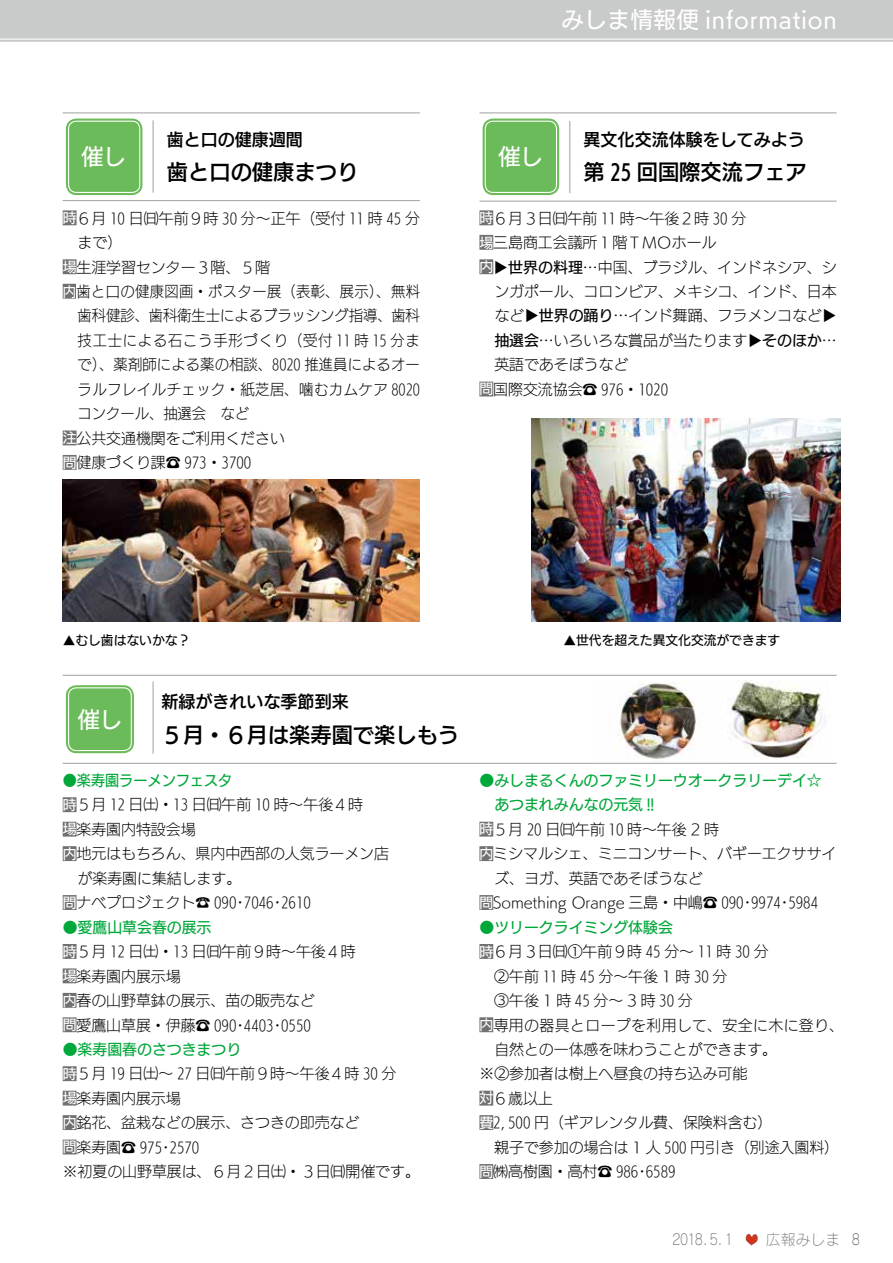
<style>
.page{position:relative;width:893px;height:1263px;background:#fff}
.page>*{position:absolute;margin:0;border:0;box-sizing:border-box;transform-origin:0 0}
.t1{font:22.35px "UD Kakugo Large Pro M";letter-spacing:.03em;color:#fff}
.t2{font:21.3px "UD Kakugo Large Pro DB";color:#000}
.t3{font:16.95px "UD Kakugo Large Pro DB";color:#000}
.t4{font:14.85px/24.5px "UD Kakugo Large Pro L";color:#000}
.t5{font:14.85px/24.5px "UD Kakugo Large Pro M";color:#00a73b}
.t6{font:14.85px "UD Kakugo Large Pro L";color:#000;scale:.96 1}
.t7{font:14.85px "UD Kakugo Large Pro L";letter-spacing:.03em;color:#000;scale:.96 1}
.t8{font:14.85px "UD Kakugo Large Pro L";letter-spacing:.04em;color:#000;scale:.96 1}
.t9{font:14.85px "UD Kakugo Large Pro L";letter-spacing:.055em;color:#000;scale:.96 1}
.t10{font:14.85px "UD Kakugo Large Pro L";letter-spacing:.025em;color:#000}
.t11{font:14.85px "UD Kakugo Large Pro L";letter-spacing:.25em;color:#000}
.t12{font:14.85px "Rodin Cattleya Pro L";color:#727171}
.t13{font:14.85px "UD Kakugo Large Pro M";color:#00a73b;scale:.95 1}
.t14{font:12.75px "UD Kakugo Large Pro M";color:#000}
.s1{font-family:"UD Kakugo Large Pro M";font-size:13.8px;color:#fff}
.s2{font-family:"UD Mincho Pro L"}
.s3{font-family:"UD Kakugo Large Pro M"}
.s4{color:#595757}
</style>
<div class="page">
<svg style="left:0;top:0;width:893px;height:42px;background:#cacbcb"></svg>
<hr style="left:63px;top:675px;width:774px;height:1px;background:#9fa0a0">
<hr style="left:63px;top:763px;width:774px;height:1px;background:#9fa0a0">
<hr style="left:153px;top:681px;width:1px;height:73px;background:#9fa0a0">
<div style="left:66px;top:685px;width:68px;height:68px;background:#6cbb5a;border-radius:11px"></div>
<div style="left:63px;top:682px;width:74px;height:74px;border:1px solid #fff;border-radius:13px"></div>
<div style="left:68px;top:687px;width:64px;height:64px;border:1px solid #fff;border-radius:8px"></div>
<div style="left:66px;top:119px;width:76px;height:76px;background:#6cbb5a;border-radius:11px"></div>
<div style="left:63px;top:115px;width:83px;height:83px;border:1px solid #fff;border-radius:13px"></div>
<div style="left:68px;top:121px;width:72px;height:72px;border:1px solid #fff;border-radius:8px"></div>
<hr style="left:63px;top:113px;width:357px;height:1px;background:#9fa0a0">
<hr style="left:63px;top:200px;width:357px;height:1px;background:#9fa0a0">
<hr style="left:153px;top:120px;width:1px;height:73px;background:#9fa0a0">
<div style="left:63px;top:210px;width:14px;height:15px;background:#727171"></div>
<div style="left:63px;top:259px;width:14px;height:15px;background:#727171"></div>
<div style="left:63px;top:284px;width:13px;height:15px;background:#727171"></div>
<div style="left:63px;top:430px;width:14px;height:15px;background:#727171"></div>
<div style="left:63px;top:455px;width:14px;height:15px;background:#727171"></div>
<img style="left:63px;top:479px;width:357px;height:142px">
<div style="left:483px;top:119px;width:76px;height:76px;background:#6cbb5a;border-radius:11px"></div>
<div style="left:479px;top:115px;width:83px;height:83px;border:1px solid #fff;border-radius:13px"></div>
<div style="left:485px;top:121px;width:72px;height:72px;border:1px solid #fff;border-radius:8px"></div>
<hr style="left:479px;top:113px;width:358px;height:1px;background:#9fa0a0">
<hr style="left:479px;top:201px;width:358px;height:1px;background:#9fa0a0">
<hr style="left:570px;top:121px;width:1px;height:72px;background:#9fa0a0">
<div style="left:479px;top:210px;width:14px;height:15px;background:#727171"></div>
<div style="left:479px;top:235px;width:14px;height:15px;background:#727171"></div>
<div style="left:479px;top:259px;width:14px;height:15px;background:#727171"></div>
<div style="left:479px;top:382px;width:14px;height:14px;background:#727171"></div>
<div style="left:63px;top:797px;width:14px;height:15px;background:#727171"></div>
<div style="left:63px;top:822px;width:14px;height:15px;background:#727171"></div>
<div style="left:63px;top:846px;width:14px;height:15px;background:#727171"></div>
<div style="left:63px;top:895px;width:14px;height:15px;background:#727171"></div>
<div style="left:63px;top:944px;width:14px;height:15px;background:#727171"></div>
<div style="left:63px;top:968px;width:14px;height:15px;background:#727171"></div>
<div style="left:63px;top:993px;width:14px;height:15px;background:#727171"></div>
<div style="left:63px;top:1017px;width:14px;height:15px;background:#727171"></div>
<div style="left:63px;top:1066px;width:14px;height:15px;background:#727171"></div>
<div style="left:63px;top:1091px;width:14px;height:14px;background:#727171"></div>
<div style="left:63px;top:1115px;width:14px;height:15px;background:#727171"></div>
<div style="left:63px;top:1139px;width:14px;height:15px;background:#727171"></div>
<div style="left:479px;top:822px;width:14px;height:15px;background:#727171"></div>
<div style="left:479px;top:846px;width:14px;height:15px;background:#727171"></div>
<div style="left:479px;top:895px;width:14px;height:15px;background:#727171"></div>
<div style="left:479px;top:944px;width:14px;height:15px;background:#727171"></div>
<div style="left:479px;top:1017px;width:14px;height:15px;background:#727171"></div>
<div style="left:479px;top:1091px;width:14px;height:14px;background:#727171"></div>
<div style="left:479px;top:1115px;width:14px;height:15px;background:#727171"></div>
<div style="left:479px;top:1164px;width:14px;height:15px;background:#727171"></div>
<img style="left:531px;top:418px;width:310px;height:203px">
<img style="left:727px;top:680px;width:99px;height:78px">
<img style="left:617px;top:681px;width:79px;height:79px">
<svg style="left:745px;top:1234px;width:4px;height:9px"></svg>
<h1 class="t1" style="left:81px;top:139px;width:46px">催し</h1>
<p class="t3" style="left:167px;top:126px;width:138px">歯と口の健康週間</p>
<h2 class="t2" style="left:167px;top:154px;width:193px">歯と口の健康まつり</h2>
<p class="t4" style="left:63px;top:205px;width:359px"><span class="s1">時</span>６月 10 日㈰午前９時 30 分～正午（受付 11 時 45 分</p>
<p class="t4" style="left:78px;top:230px;width:46px">まで）</p>
<p class="t4" style="left:63px;top:254px;width:209px"><span class="s1">場</span>生涯学習センター３階、５階</p>
<p class="t7" style="left:63px;top:280px;width:374px"><span class="s1">内</span>歯と口の健康図画・ポスター展（表彰、展示）、無料</p>
<p class="t6" style="left:78px;top:304px;width:358px">歯科健診、歯科衛生士によるブラッシング指導、歯科</p>
<p class="t9" style="left:78px;top:328px;width:358px">技工士による石こう手形づくり（受付 11 時 15 分ま</p>
<p class="t6" style="left:78px;top:353px;width:358px">で）、薬剤師による薬の相談、8020 推進員によるオー</p>
<p class="t8" style="left:78px;top:377px;width:358px">ラルフレイルチェック・紙芝居、噛むカムケア 8020</p>
<p class="t6" style="left:78px;top:402px;width:180px">コンクール、抽選会　など</p>
<p class="t4" style="left:63px;top:425px;width:224px"><span class="s1">注</span>公共交通機関をご利用ください</p>
<p class="t4" style="left:63px;top:450px;width:190px"><span class="s1">問</span>健康づくり課<span class="s2">☎</span> 973・3700</p>
<h1 class="t1" style="left:561px;top:2px;width:277px">みしま情報便 information</h1>
<h1 class="t1" style="left:498px;top:139px;width:46px">催し</h1>
<p class="t3" style="left:584px;top:126px;width:223px">異文化交流体験をしてみよう</p>
<h2 class="t2" style="left:584px;top:154px;width:225px">第 25 回国際交流フェア</h2>
<p class="t4" style="left:479px;top:205px;width:268px"><span class="s1">時</span>６月３日㈰午前 11 時～午後２時 30 分</p>
<p class="t4" style="left:479px;top:230px;width:239px"><span class="s1">場</span>三島商工会議所１階ＴＭＯホール</p>
<p class="t4" style="left:479px;top:254px;width:359px"><span class="s1">内</span>▶<span class="s3">世界の料理</span>…中国、ブラジル、インドネシア、シ</p>
<p class="t4" style="left:494px;top:279px;width:344px">ンガポール、コロンビア、メキシコ、インド、日本</p>
<p class="t4" style="left:494px;top:303px;width:344px">など▶<span class="s3">世界の踊り</span>…インド舞踊、フラメンコなど▶</p>
<p class="t4" style="left:494px;top:328px;width:344px"><span class="s3">抽選会</span>…いろいろな賞品が当たります▶<span class="s3">そのほか</span>…</p>
<p class="t4" style="left:494px;top:352px;width:135px">英語であそぼうなど</p>
<p class="t4" style="left:479px;top:376px;width:190px"><span class="s1">問</span>国際交流協会<span class="s2">☎</span> 976・1020</p>
<p class="t14" style="left:63px;top:630px;width:129px">▲むし歯はないかな？</p>
<p class="t14" style="left:563px;top:630px;width:218px">▲世代を超えた異文化交流ができます</p>
<h1 class="t1" style="left:78px;top:701px;width:46px">催し</h1>
<p class="t3" style="left:162px;top:687px;width:189px">新緑がきれいな季節到来</p>
<h2 class="t2" style="left:162px;top:718px;width:299px">５月・６月は楽寿園で楽しもう</h2>
<p class="t13" style="left:63px;top:768px;width:180px">●楽寿園ラーメンフェスタ</p>
<p class="t4" style="left:63px;top:792px;width:328px"><span class="s1">時</span>５月１２ 日㈯・13 日㈰午前 10 時～午後４時<br><span class="s1">場</span>楽寿園内特設会場<br><span class="s1">内</span>地元はもちろん、県内中西部の人気ラーメン店　が楽寿園に集結します。<br><span class="s1">問</span>ナベプロジェクト☎ 090・7046・2610</p>
<p class="t5" style="left:63px;top:914px;width:150px">●愛鷹山草会春の展示</p>
<p class="t4" style="left:63px;top:939px;width:294px"><span class="s1">時</span>５月 12 日㈯・13 日㈰午前９時～午後４時<span class="s1">場</span>楽寿園内展示場<br><span class="s1">内</span>春の山野草鉢の展示、苗の販売など<br><span class="s1">問</span>愛鷹山草展・伊藤<span class="s2">☎</span> 090・4403・0550</p>
<p class="t5" style="left:63px;top:1036px;width:180px">●楽寿園春のさつきまつり</p>
<p class="t4" style="left:63px;top:1061px;width:359px"><span class="s1">時</span>５月 19 日㈯～ 27 日㈰午前９時～午後４時 30 分<br><span class="s1">場</span>楽寿園内展示場<br><span class="s1">内</span>銘花、盆栽などの展示、さつきの即売など<br><span class="s1">問</span>楽寿園<span class="s2">☎</span> 975・2570<br>※初夏の山野草展は、６月２日㈯・３日㈰開催です。</p>
<p class="t5" style="left:494px;top:768px;width:329px;text-indent:-15px">●みしまるくんのファミリーウオークラリーデイ☆あつまれみんなの元気 !!</p>
<p class="t4" style="left:479px;top:817px;width:241px"><span class="s1">時</span>５月 20 日㈰午前 10 時～午後 2 時</p>
<p class="t4" style="left:479px;top:841px;width:359px"><span class="s1">内</span>ミシマルシェ、ミニコンサート、バギーエクササイ</p>
<p class="t4" style="left:494px;top:865px;width:210px">ズ、ヨガ、英語であそぼうなど</p>
<p class="t4" style="left:479px;top:890px;width:340px"><span class="s1">問</span>Something Orange 三島・中嶋<span class="s2">☎</span> 090・9974・5984</p>
<p class="t5" style="left:479px;top:914px;width:195px">●ツリークライミング体験会</p>
<p class="t4" style="left:479px;top:939px;width:291px"><span class="s1">時</span>６月３日㈰①午前９時 45 分～ 11 時 30 分</p>
<p class="t4" style="left:479px;top:963px;width:250px">　②午前 11 時 45 分～午後 1 時 30 分</p>
<p class="t11" style="left:479px;top:989px;width:215px">　③午後1時45分～3時30分</p>
<p class="t10" style="left:479px;top:1013px;width:366px"><span class="s1">内</span>専用の器具とロープを利用して、安全に木に登り、</p>
<p class="t4" style="left:494px;top:1037px;width:284px">自然との一体感を味わうことができます。</p>
<p class="t4" style="left:479px;top:1061px;width:269px">※②参加者は樹上へ昼食の持ち込み可能</p>
<p class="t4" style="left:479px;top:1085px;width:75px"><span class="s1">対</span>６歳以上</p>
<p class="t4" style="left:479px;top:1110px;width:294px"><span class="s1">費</span>2,500 円（ギアレンタル費、保険料含む）</p>
<p class="t4" style="left:479px;top:1134px;width:361px">　親子で参加の場合は 1 人 500 円引き（別途入園料）</p>
<p class="t4" style="left:479px;top:1159px;width:198px"><span class="s1">問</span>㈱高樹園・高村<span class="s2">☎</span> 986・6589</p>
<p class="t12" style="left:673px;top:1230px;width:61px">２０１8．5．１</p>
<p class="t12" style="left:766px;top:1230px;width:95px">広報みしま <span class="s4">8</span></p>
</div>
